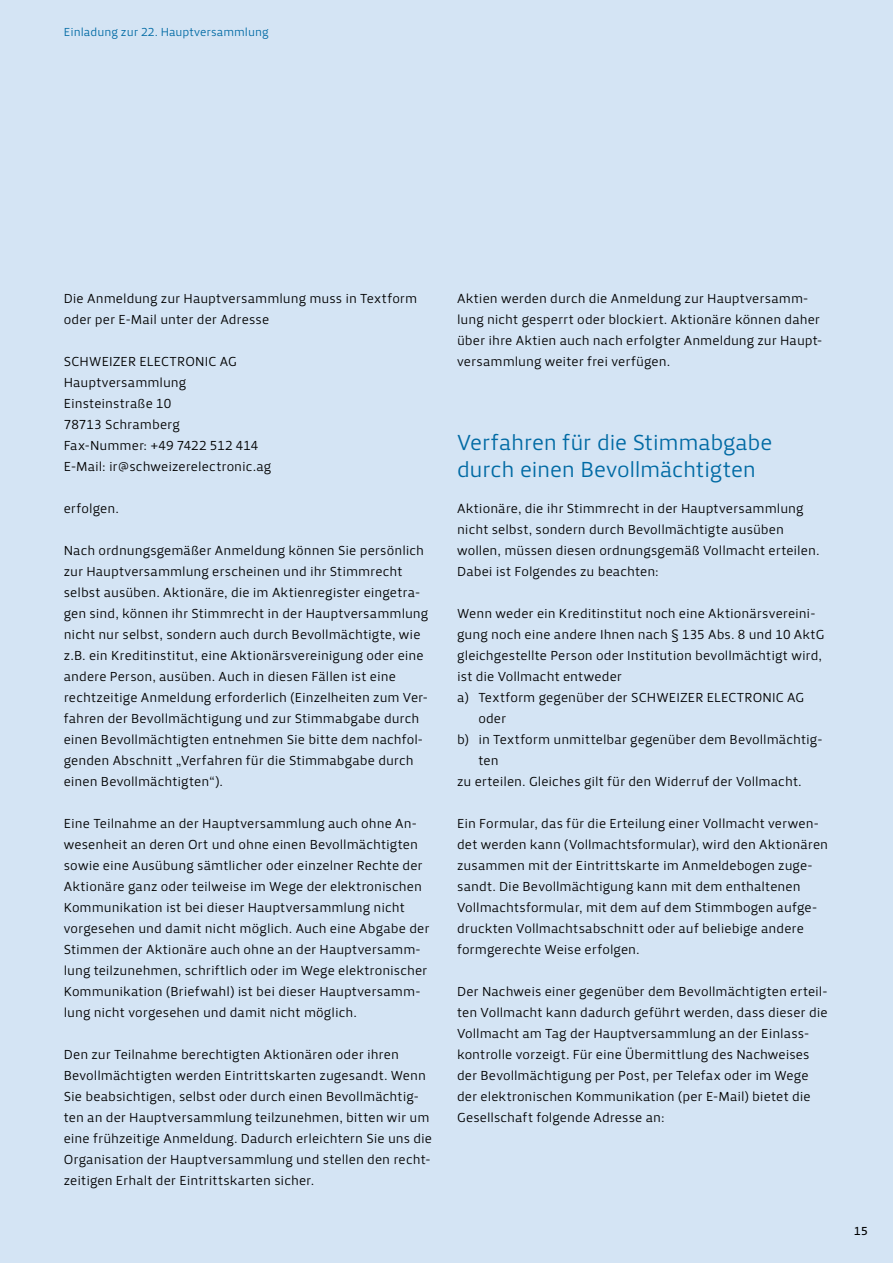
<style>
.page{position:relative;width:893px;height:1263px;background:#d4e4f4}
.page>*{position:absolute;margin:0;border:0;box-sizing:border-box;transform-origin:0 0}
.t1{font:22.5px/27px "Priva Pro One";letter-spacing:-.015em;color:#006aa4}
.t2{font:13.5px/21px "Priva Pro One";color:#000}
.t3{font:12px "Priva Pro One";color:#006aa4}
.t4{font:12px "Priva Pro Two";color:#000}
</style>
<div class="page">
<p class="t3" style="left:64px;top:25px;width:206px">Einladung zur 22. Hauptversammlung</p>
<p class="t2" style="left:64px;top:288px;width:355px">Die Anmeldung zur Hauptversammlung muss in Textform oder per E-Mail unter der Adresse</p>
<p class="t2" style="left:64px;top:351px;width:209px">SCHWEIZER ELECTRONIC AG<br>Hauptversammlung<br>Einsteinstraße 10<br>78713 Schramberg<br>Fax-Nummer: +49 7422 512 414<br>E-Mail: ir@schweizerelectronic.ag</p>
<p class="t2" style="left:64px;top:498px;width:57px">erfolgen.</p>
<p class="t2" style="left:64px;top:540px;width:366px">Nach ordnungsgemäßer Anmeldung können Sie persönlich zur Hauptversammlung erscheinen und ihr Stimmrecht selbst ausüben. Aktionäre, die im Aktienregister eingetra&shy;gen sind, können ihr Stimmrecht in der Hauptversammlung nicht nur selbst, sondern auch durch Bevollmächtigte, wie z.B. ein Kreditinstitut, eine Aktionärsvereinigung oder eine andere Person, ausüben. Auch in diesen Fällen ist eine rechtzeitige Anmeldung erforderlich (Einzelheiten zum Ver&shy;fahren der Bevollmächtigung und zur Stimmabgabe durch einen Bevollmächtigten entnehmen Sie bitte dem nachfol&shy;genden Abschnitt „Verfahren für die Stimmabgabe durch einen Bevollmächtigten“).</p>
<p class="t2" style="left:64px;top:813px;width:367px">Eine Teilnahme an der Hauptversammlung auch ohne An&shy;wesenheit an deren Ort und ohne einen Bevollmächtigten sowie eine Ausübung sämtlicher oder einzelner Rechte der Aktionäre ganz oder teilweise im Wege der elektronischen Kommunikation ist bei dieser Hauptversammlung nicht vorgesehen und damit nicht möglich. Auch eine Abgabe der Stimmen der Aktionäre auch ohne an der Hauptversamm&shy;lung teilzunehmen, schriftlich oder im Wege elektronischer Kommunikation (Briefwahl) ist bei dieser Hauptversamm&shy;lung nicht vorgesehen und damit nicht möglich.</p>
<p class="t2" style="left:64px;top:1044px;width:370px">Den zur Teilnahme berechtigten Aktionären oder ihren Bevollmächtigten werden Eintrittskarten zugesandt. Wenn Sie beabsichtigen, selbst oder durch einen Bevollmächtig&shy;ten an der Hauptversammlung teilzunehmen, bitten wir um eine frühzeitige Anmeldung. Dadurch erleichtern Sie uns die Organisation der Hauptversammlung und stellen den recht&shy;zeitigen Erhalt der Eintrittskarten sicher.</p>
<p class="t2" style="left:457px;top:288px;width:367px">Aktien werden durch die Anmeldung zur Hauptversamm&shy;lung nicht gesperrt oder blockiert. Aktionäre können daher über ihre Aktien auch nach erfolgter Anmeldung zur Haupt&shy;versammlung weiter frei verfügen.</p>
<h1 class="t1" style="left:457px;top:429px;width:317px">Verfahren für die Stimmabgabe durch einen Bevollmächtigten</h1>
<p class="t2" style="left:457px;top:498px;width:364px">Aktionäre, die ihr Stimmrecht in der Hauptversammlung nicht selbst, sondern durch Bevollmächtigte ausüben wollen, müssen diesen ordnungsgemäß Vollmacht erteilen.<br>Dabei ist Folgendes zu beachten:</p>
<p class="t2" style="left:457px;top:603px;width:360px">Wenn weder ein Kreditinstitut noch eine Aktionärsvereini-</p>
<p class="t2" style="left:457px;top:624px;width:369px">gung noch eine andere Ihnen nach § 135 Abs. 8 und 10 AktG</p>
<p class="t2" style="left:457px;top:645px;width:367px">gleichgestellte Person oder Institution bevollmächtigt wird,</p>
<p class="t2" style="left:457px;top:666px;width:167px">ist die Vollmacht entweder</p>
<p class="t2" style="left:457px;top:687px;width:349px">a) Textform gegenüber der SCHWEIZER ELECTRONIC AG</p>
<p class="t2" style="left:478px;top:708px;width:29px">oder</p>
<p class="t2" style="left:457px;top:729px;width:367px">b) in Textform unmittelbar gegenüber dem Bevollmächtig-</p>
<p class="t2" style="left:478px;top:750px;width:22px">ten</p>
<p class="t2" style="left:457px;top:771px;width:346px">zu erteilen. Gleiches gilt für den Widerruf der Vollmacht.</p>
<p class="t2" style="left:457px;top:813px;width:373px">Ein Formular, das für die Erteilung einer Vollmacht verwen&shy;det werden kann (Vollmachtsformular), wird den Aktionären zusammen mit der Eintrittskarte im Anmeldebogen zuge&shy;sandt. Die Bevollmächtigung kann mit dem enthaltenen Vollmachtsformular, mit dem auf dem Stimmbogen aufge&shy;druckten Vollmachtsabschnitt oder auf beliebige andere formgerechte Weise erfolgen.</p>
<p class="t2" style="left:457px;top:981px;width:372px">Der Nachweis einer gegenüber dem Bevollmächtigten erteil&shy;ten Vollmacht kann dadurch geführt werden, dass dieser die Vollmacht am Tag der Hauptversammlung an der Einlass&shy;kontrolle vorzeigt. Für eine Übermittlung des Nachweises der Bevollmächtigung per Post, per Telefax oder im Wege der elektronischen Kommunikation (per E-Mail) bietet die Gesellschaft folgende Adresse an:</p>
<p class="t4" style="left:854px;top:1224px;width:15px">15</p>
</div>
